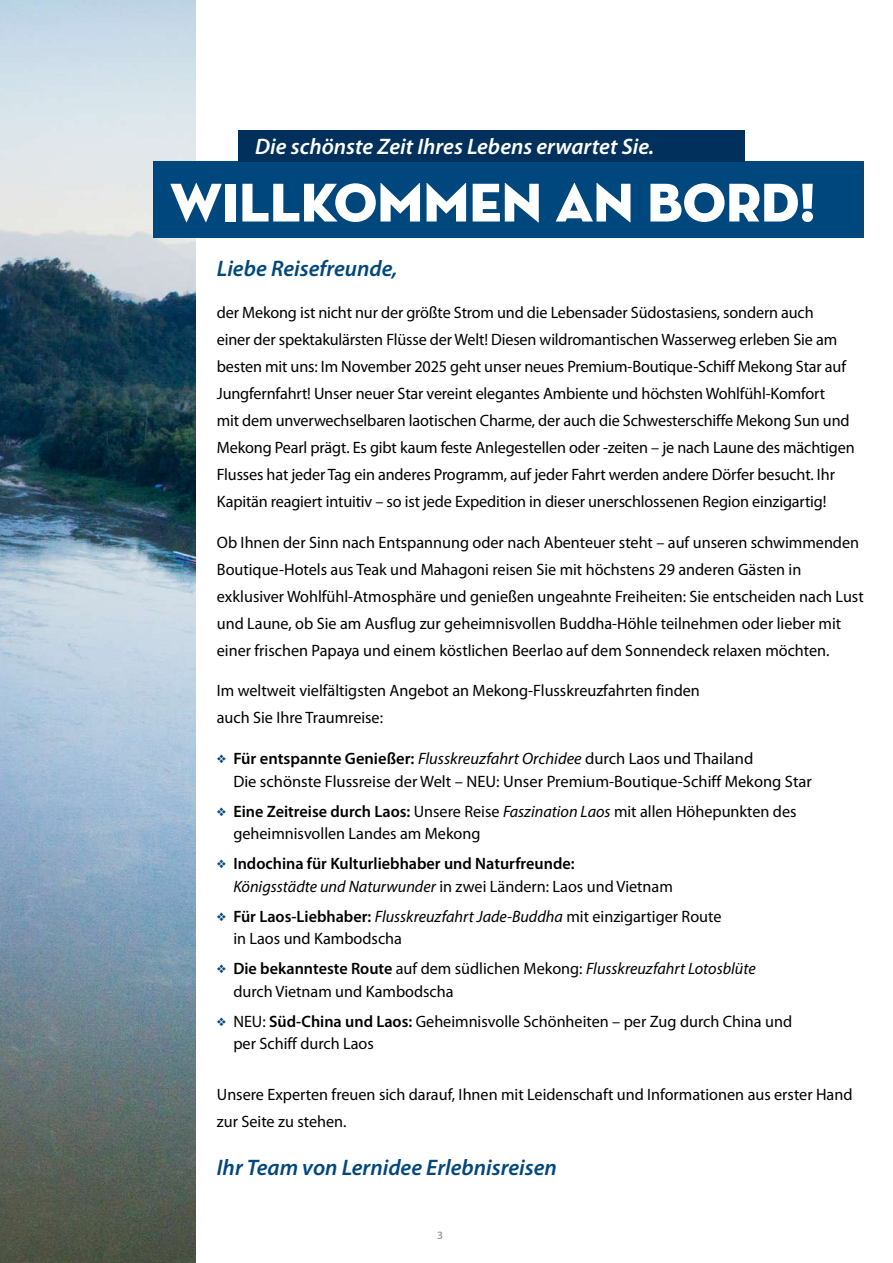
<style>
.page{position:relative;width:893px;height:1263px;background:#fff}
.page>*{position:absolute;margin:0;border:0;box-sizing:border-box;transform-origin:0 0}
.t1{font:55.5px "Neutra Disp Titling";color:#fff}
.t2{font:italic 600 22.5px "Myriad Pro";color:#00477e}
.t3{font:italic 600 22.5px "Myriad Pro";color:#fff}
.t4{font:16.5px/27px "Myriad Pro";color:#000}
.t5{font:600 16.5px/22.5px "Myriad Pro";color:#000}
.t6{font:600 11.25px "Myriad Pro";color:#9c9c9d}
.s1{color:#00477e}
.s2{font-weight:600}
.s3{font-style:italic}
.s4{font-weight:400;font-style:italic}
.s5{font-weight:400}
</style>
<div class="page">
<img style="left:0;top:0;width:196px;height:1263px">
<div style="left:153px;top:162px;width:710px;height:76px;background:#00477e"></div>
<div style="left:238px;top:130px;width:506px;height:32px;background:#00305b"></div>
<h2 class="t3" style="left:255px;top:134px;width:401px">Die schönste Zeit Ihres Lebens erwartet Sie.</h2>
<h1 class="t1" style="left:170px;top:168px;width:647px">WILLKOMMEN AN BORD!</h1>
<h2 class="t2" style="left:217px;top:256px;width:182px">Liebe Reisefreunde,</h2>
<p class="t4" style="left:217px;top:300px;width:639px">der Mekong ist nicht nur der größte Strom und die Lebensader Südostasiens, sondern auch<br>einer der spektakulärsten Flüsse der Welt! Diesen wildromantischen Wasserweg erleben Sie am besten mit uns: Im November 2025 geht unser neues Premium-Boutique-Schiff Mekong Star auf Jungfernfahrt! Unser neuer Star vereint elegantes Ambiente und höchsten Wohlfühl-Komfort<br>mit dem unverwechselbaren laotischen Charme, der auch die Schwesterschiffe Mekong Sun und Mekong Pearl prägt. Es gibt kaum feste Anlegestellen oder -zeiten – je nach Laune des mächtigen Flusses hat jeder Tag ein anderes Programm, auf jeder Fahrt werden andere Dörfer besucht. Ihr Kapitän reagiert intuitiv – so ist jede Expedition in dieser unerschlossenen Region einzigartig!</p>
<p class="t4" style="left:217px;top:529px;width:648px">Ob Ihnen der Sinn nach Entspannung oder nach Abenteuer steht – auf unseren schwimmenden Boutique-Hotels aus Teak und Mahagoni reisen Sie mit höchstens 29 anderen Gästen in exklusiver Wohlfühl-Atmosphäre und genießen ungeahnte Freiheiten: Sie entscheiden nach Lust und Laune, ob Sie am Ausflug zur geheimnisvollen Buddha-Höhle teilnehmen oder lieber mit einer frischen Papaya und einem köstlichen Beerlao auf dem Sonnendeck relaxen möchten.</p>
<p class="t4" style="left:217px;top:677px;width:484px">Im weltweit vielfältigsten Angebot an Mekong-Flusskreuzfahrten finden auch Sie Ihre Traumreise:</p>
<p class="t4" style="left:233px;top:748px;width:580px;line-height:22.5px;text-indent:-16px"><span class="s1">❖</span> <span class="s2">Für entspannte Genießer:</span> <span class="s3">Flusskreuzfahrt Orchidee</span> durch Laos und Thailand<br>Die schönste Flussreise der Welt – NEU: Unser Premium-Boutique-Schiff Mekong Star</p>
<p class="t4" style="left:233px;top:800px;width:565px;line-height:22.5px;text-indent:-16px"><span class="s1">❖</span> <span class="s2">Eine Zeitreise durch Laos:</span> Unsere Reise <span class="s3">Faszination Laos</span> mit allen Höhepunkten des geheimnisvollen Landes am Mekong</p>
<p class="t5" style="left:233px;top:852px;width:441px;text-indent:-16px"><span class="s1">❖</span> Indochina für Kulturliebhaber und Naturfreunde:<br><span class="s4">Königsstädte und Naturwunder</span> <span class="s5">in zwei Ländern: Laos und Vietnam</span></p>
<p class="t4" style="left:233px;top:905px;width:490px;line-height:22.5px;text-indent:-16px"><span class="s1">❖</span> <span class="s2">Für Laos-Liebhaber:</span> <span class="s3">Flusskreuzfahrt Jade-Buddha</span> mit einzigartiger Route in Laos und Kambodscha</p>
<p class="t4" style="left:233px;top:958px;width:524px;line-height:22.5px;text-indent:-16px"><span class="s1">❖</span> <span class="s2">Die bekannteste Route</span> auf dem südlichen Mekong: <span class="s3">Flusskreuzfahrt Lotosblüte </span>durch Vietnam und Kambodscha</p>
<p class="t4" style="left:233px;top:1010px;width:560px;line-height:22.5px;text-indent:-16px"><span class="s1">❖</span> NEU: <span class="s2">Süd-China und Laos:</span> Geheimnisvolle Schönheiten – per Zug durch China und per Schiff durch Laos</p>
<p class="t4" style="left:217px;top:1081px;width:637px">Unsere Experten freuen sich darauf, Ihnen mit Leidenschaft und Informationen aus erster Hand zur Seite zu stehen.</p>
<h2 class="t2" style="left:217px;top:1155px;width:342px">Ihr Team von Lernidee Erlebnisreisen</h2>
<p class="t6" style="left:437px;top:1229px;width:8px">3</p>
</div>
